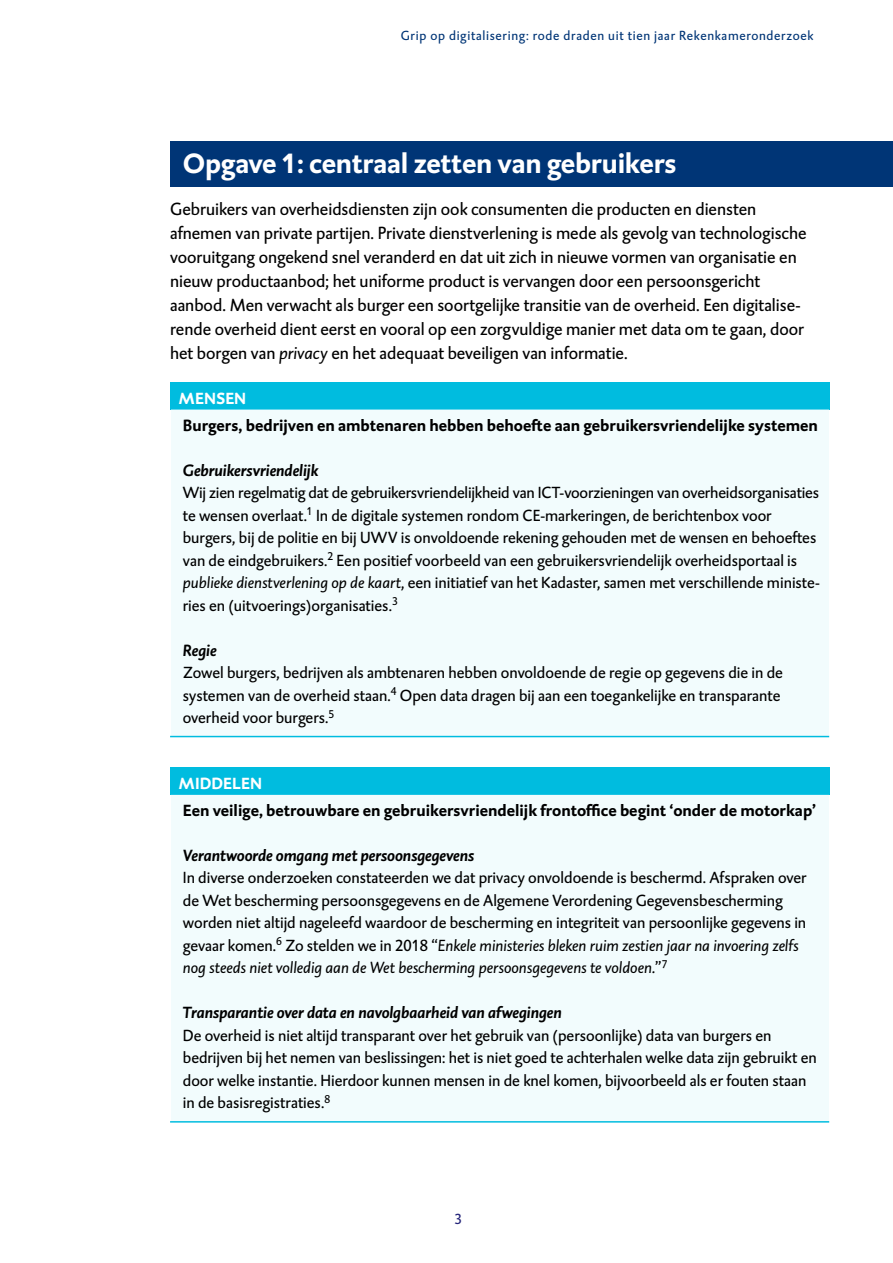
<style>
.page{position:relative;width:893px;height:1263px;background:#fff}
.page>*{position:absolute;margin:0;border:0;box-sizing:border-box;transform-origin:0 0}
.H1{font:700 28.5px "DTL Caspari TOT";letter-spacing:-.01em;color:#fff}
._0_Platte_tekst{font:18px/24px "DTL Caspari TOT";color:#000}
._22_kadertekst{font:16.5px/22.5px "DTL Caspari TOT";color:#000}
._22_kadertekst-2{font:700 16.5px "DTL Caspari TOT";color:#000}
._21_kop_kadertekst{font:700 16.5px "DTL Caspari TOT";color:#fff}
.t1{font:15px "DTL Caspari TOT";color:#25257a}
.t2{font:13.5px "DTL Caspari TOT";letter-spacing:.05em;color:#003576}
.s1{font-style:italic}
.s2{font-weight:700;font-style:italic}
</style>
<div class="page">
<div style="left:170px;top:142px;width:723px;height:45px;background:#003576"></div>
<div style="left:170px;top:382px;width:659px;height:27px;background:#00bcdf"></div>
<div style="left:171px;top:409px;width:657px;height:326px;background:#f2fcfd"></div>
<hr style="left:170px;top:409px;width:659px;height:1px;background:#00bcdf">
<hr style="left:170px;top:736px;width:659px;height:1px;background:#00bcdf">
<div style="left:170px;top:767px;width:659px;height:28px;background:#00bcdf"></div>
<div style="left:171px;top:794px;width:657px;height:326px;background:#f2fcfd"></div>
<hr style="left:170px;top:794px;width:659px;height:1px;background:#00bcdf">
<hr style="left:170px;top:1121px;width:659px;height:1px;background:#00bcdf">
<p class="t2" style="left:401px;top:27px;width:414px">Grip op digitalisering: rode draden uit tien jaar Rekenkameronderzoek</p>
<p class="H1" style="left:183px;top:144px;width:495px">Opgave 1: centraal zetten van gebruikers</p>
<p class="_0_Platte_tekst" style="left:170px;top:196px;width:638px">Gebruikers van overheidsdiensten zijn ook consumenten die producten en diensten afnemen van private partijen. Private dienstverlening is mede als gevolg van technologische vooruitgang ongekend snel veranderd en dat uit zich in nieuwe vormen van organisatie en nieuw productaanbod; het uniforme product is vervangen door een persoonsgericht aanbod. Men verwacht als burger een soortgelijke transitie van de overheid. Een digitalise&shy;rende overheid dient eerst en vooral op een zorgvuldige manier met data om te gaan, door het borgen van <span class="s1">privacy</span> en het adequaat beveiligen van informatie.</p>
<p class="_21_kop_kadertekst" style="left:179px;top:387px;width:69px">MENSEN</p>
<p class="_22_kadertekst-2" style="left:183px;top:414px;width:637px">Burgers, bedrijven en ambtenaren hebben behoefte aan gebruikersvriendelijke systemen</p>
<p class="_22_kadertekst" style="left:183px;top:458px;width:639px"><span class="s2">Gebruikersvriendelijk<br></span>Wij zien regelmatig dat de gebruikersvriendelijkheid van ICT-voorzieningen van overheidsorganisaties te wensen overlaat.<sup>1</sup> In de digitale systemen rondom CE-markeringen, de berichtenbox voor burgers, bij de politie en bij UWV is onvoldoende rekening gehouden met de wensen en behoeftes van de eindgebruikers.<sup>2</sup> Een positief voorbeeld van een gebruikersvriendelijk overheidsportaal is <span class="s1">publieke dienstverlening op de kaart</span>, een initiatief van het Kadaster, samen met verschillende ministe&shy;ries en (uitvoerings)organisaties.<sup>3</sup></p>
<p class="_22_kadertekst" style="left:183px;top:638px;width:602px"><span class="s2">Regie<br></span>Zowel burgers, bedrijven als ambtenaren hebben onvoldoende de regie op gegevens die in de systemen van de overheid staan.<sup>4</sup> Open data dragen bij aan een toegankelijke en transparante overheid voor burgers.<sup>5</sup></p>
<p class="_21_kop_kadertekst" style="left:179px;top:772px;width:85px">MIDDELEN</p>
<p class="_22_kadertekst-2" style="left:183px;top:799px;width:635px">Een veilige, betrouwbare en gebruikersvriendelijk frontoffice begint ‘onder de motorkap’</p>
<p class="_22_kadertekst" style="left:183px;top:844px;width:625px"><span class="s2">Verantwoorde omgang met persoonsgegevens<br></span>In diverse onderzoeken constateerden we dat privacy onvoldoende is beschermd. Afspraken over de Wet bescherming persoonsgegevens en de Algemene Verordening Gegevensbescherming worden niet altijd nageleefd waardoor de bescherming en integriteit van persoonlijke gegevens in gevaar komen.<sup>6</sup> Zo stelden we in 2018 “<span class="s1">Enkele ministeries bleken ruim zestien jaar na invoering zelfs nog steeds niet volledig aan de Wet bescherming persoonsgegevens te voldoen.</span>”<sup>7</sup></p>
<p class="_22_kadertekst" style="left:183px;top:1001px;width:635px"><span class="s2">Transparantie over data en navolgbaarheid van afwegingen<br></span>De overheid is niet altijd transparant over het gebruik van (persoonlijke) data van burgers en bedrijven bij het nemen van beslissingen: het is niet goed te achterhalen welke data zijn gebruikt en door welke instantie. Hierdoor kunnen mensen in de knel komen, bijvoorbeeld als er fouten staan in de basisregistraties.<sup>8</sup></p>
<p class="t1" style="left:454px;top:1209px;width:9px">3</p>
</div>
